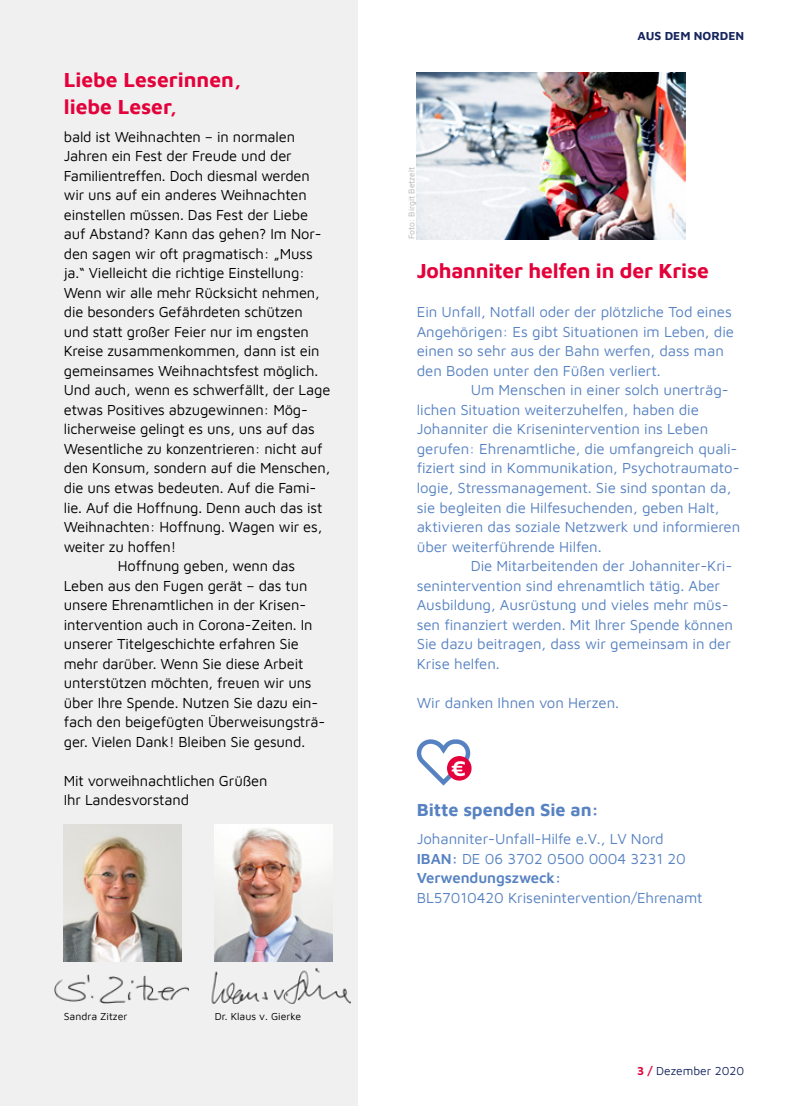
<style>
.page{position:relative;width:808px;height:1106px;background:#fff}
.page>*{position:absolute;margin:0;border:0;box-sizing:border-box;transform-origin:0 0}
.t1{font:700 22.05px "Maven Pro";color:#fff}
.t2{font:700 21px/27.3px "Maven Pro";letter-spacing:-.005em;color:#e4003a}
.t3{font:700 18px "Maven Pro";letter-spacing:-.005em;color:#5782c2}
.t4{font:15px/19.5px "Maven Pro";letter-spacing:-.01em;color:#000}
.t5{font:15px/19.5px "Maven Pro";letter-spacing:-.005em;color:#5782c2}
.t6{font:12px "Maven Pro";color:#17255f}
.t7{font:700 12px "Maven Pro";color:#17255f}
.t8{font:10.5px "Maven Pro";color:#000}
.t9{font:8.55px "Maven Pro";letter-spacing:-.005em;color:#b2b2b2}
.s1{font-weight:600}
.s2{font-weight:700;color:#e4003a}
</style>
<div class="page">
<div style="left:0;top:0;width:358px;height:1106px;background:#f0f0f0"></div>
<img style="left:64px;top:824px;width:117px;height:137px">
<img style="left:215px;top:824px;width:117px;height:137px">
<svg style="left:416px;top:739px;width:56px;height:47px"></svg>
<div style="left:447px;top:756px;width:24px;height:24px;background:#e4003a;border-radius:50%"></div>
<img style="left:55px;top:974px;width:134px;height:29px">
<img style="left:211px;top:968px;width:140px;height:35px">
<img style="left:417px;top:73px;width:268px;height:166px">
<h2 class="t2" style="left:64px;top:64px;width:179px">Liebe Leserinnen, liebe Leser,</h2>
<p class="t4" style="left:64px;top:126px;width:233px">bald ist Weihnachten – in normalen</p>
<p class="t4" style="left:64px;top:145px;width:229px">Jahren ein Fest der Freude und der</p>
<p class="t4" style="left:64px;top:165px;width:248px">Familientreffen. Doch diesmal werden</p>
<p class="t4" style="left:64px;top:184px;width:244px">wir uns auf ein anderes Weihnachten</p>
<p class="t4" style="left:64px;top:204px;width:246px">einstellen müssen. Das Fest der Liebe</p>
<p class="t4" style="left:64px;top:223px;width:259px">auf Abstand? Kann das gehen? Im Nor-</p>
<p class="t4" style="left:64px;top:243px;width:250px">den sagen wir oft pragmatisch: „Muss</p>
<p class="t4" style="left:64px;top:262px;width:243px">ja.“ Vielleicht die richtige Einstellung:</p>
<p class="t4" style="left:64px;top:282px;width:257px">Wenn wir alle mehr Rücksicht nehmen,</p>
<p class="t4" style="left:64px;top:301px;width:241px">die besonders Gefährdeten schützen</p>
<p class="t4" style="left:64px;top:321px;width:247px">und statt großer Feier nur im engsten</p>
<p class="t4" style="left:64px;top:340px;width:257px">Kreise zusammenkommen, dann ist ein</p>
<p class="t4" style="left:64px;top:360px;width:256px">gemeinsames Weihnachtsfest möglich.</p>
<p class="t4" style="left:64px;top:379px;width:268px">Und auch, wenn es schwerfällt, der Lage</p>
<p class="t4" style="left:64px;top:399px;width:246px">etwas Positives abzugewinnen: Mög-</p>
<p class="t4" style="left:64px;top:418px;width:253px">licherweise gelingt es uns, uns auf das</p>
<p class="t4" style="left:64px;top:438px;width:260px">Wesentliche zu konzentrieren: nicht auf</p>
<p class="t4" style="left:64px;top:457px;width:268px">den Konsum, sondern auf die Menschen,</p>
<p class="t4" style="left:64px;top:477px;width:254px">die uns etwas bedeuten. Auf die Fami-</p>
<p class="t4" style="left:64px;top:496px;width:260px">lie. Auf die Hoffnung. Denn auch das ist</p>
<p class="t4" style="left:64px;top:516px;width:260px">Weihnachten: Hoffnung. Wagen wir es,</p>
<p class="t4" style="left:64px;top:535px;width:114px">weiter zu hoffen!</p>
<p class="t4" style="left:118px;top:555px;width:179px">Hoffnung geben, wenn das</p>
<p class="t4" style="left:64px;top:574px;width:245px">Leben aus den Fugen gerät – das tun</p>
<p class="t4" style="left:64px;top:594px;width:244px">unsere Ehrenamtlichen in der Krisen-</p>
<p class="t4" style="left:64px;top:613px;width:250px">intervention auch in Corona-Zeiten. In</p>
<p class="t4" style="left:64px;top:633px;width:236px">unserer Titelgeschichte erfahren Sie</p>
<p class="t4" style="left:64px;top:652px;width:241px">mehr darüber. Wenn Sie diese Arbeit</p>
<p class="t4" style="left:64px;top:672px;width:249px">unterstützen möchten, freuen wir uns</p>
<p class="t4" style="left:64px;top:691px;width:256px">über Ihre Spende. Nutzen Sie dazu ein-</p>
<p class="t4" style="left:64px;top:711px;width:263px">fach den beigefügten Überweisungsträ-</p>
<p class="t4" style="left:64px;top:730px;width:243px">ger. Vielen Dank! Bleiben Sie gesund.</p>
<p class="t4" style="left:64px;top:769px;width:205px">Mit vorweihnachtlichen Grüßen<br>Ihr Landesvorstand</p>
<p class="t8" style="left:64px;top:1008px;width:65px">Sandra Zitzer</p>
<p class="t8" style="left:215px;top:1008px;width:88px">Dr. Klaus v. Gierke</p>
<p class="t9" style="left:406px;top:239px;width:74px;rotate:-90deg">Foto: Birgit Betzelt</p>
<p class="t7" style="left:637px;top:28px;width:108px">AUS DEM NORDEN</p>
<h2 class="t2" style="left:417px;top:256px;width:294px">Johanniter helfen in der Krise</h2>
<p class="t5" style="left:417px;top:301px;width:319px">Ein Unfall, Notfall oder der plötzliche Tod eines Angehörigen: Es gibt Situationen im Leben, die einen so sehr aus der Bahn werfen, dass man den Boden unter den Füßen verliert.</p>
<p class="t5" style="left:417px;top:379px;width:325px;text-indent:54px">Um Menschen in einer solch unerträg&shy;lichen Situation weiterzuhelfen, haben die Johanniter die Krisenintervention ins Leben gerufen: Ehrenamtliche, die umfangreich quali&shy;fiziert sind in Kommunikation, Psychotraumato&shy;logie, Stressmanagement. Sie sind spontan da, sie begleiten die Hilfesuchenden, geben Halt, aktivieren das soziale Netzwerk und informieren über weiterführende Hilfen.</p>
<p class="t5" style="left:417px;top:555px;width:318px;text-indent:54px">Die Mitarbeitenden der Johanniter-Kri&shy;senintervention sind ehrenamtlich tätig. Aber Ausbildung, Ausrüstung und vieles mehr müs&shy;sen finanziert werden. Mit Ihrer Spende können Sie dazu beitragen, dass wir gemeinsam in der Krise helfen.</p>
<p class="t5" style="left:417px;top:691px;width:204px">Wir danken Ihnen von Herzen.</p>
<h1 class="t1" style="left:451px;top:752px;width:17px">€</h1>
<p class="t3" style="left:417px;top:796px;width:184px">Bitte spenden Sie an:</p>
<p class="t5" style="left:417px;top:828px;width:271px">Johanniter-Unfall-Hilfe e.V., LV Nord<br><span class="s1">IBAN:</span> DE 06 3702 0500 0004 3231 20<br><span class="s1">Verwendungszweck:</span></p>
<p class="t5" style="left:417px;top:886px;width:287px">BL57010420 Krisenintervention/Ehrenamt</p>
<p class="t6" style="left:637px;top:1063px;width:109px"><span class="s2">3 /</span> Dezember 2020</p>
</div>
